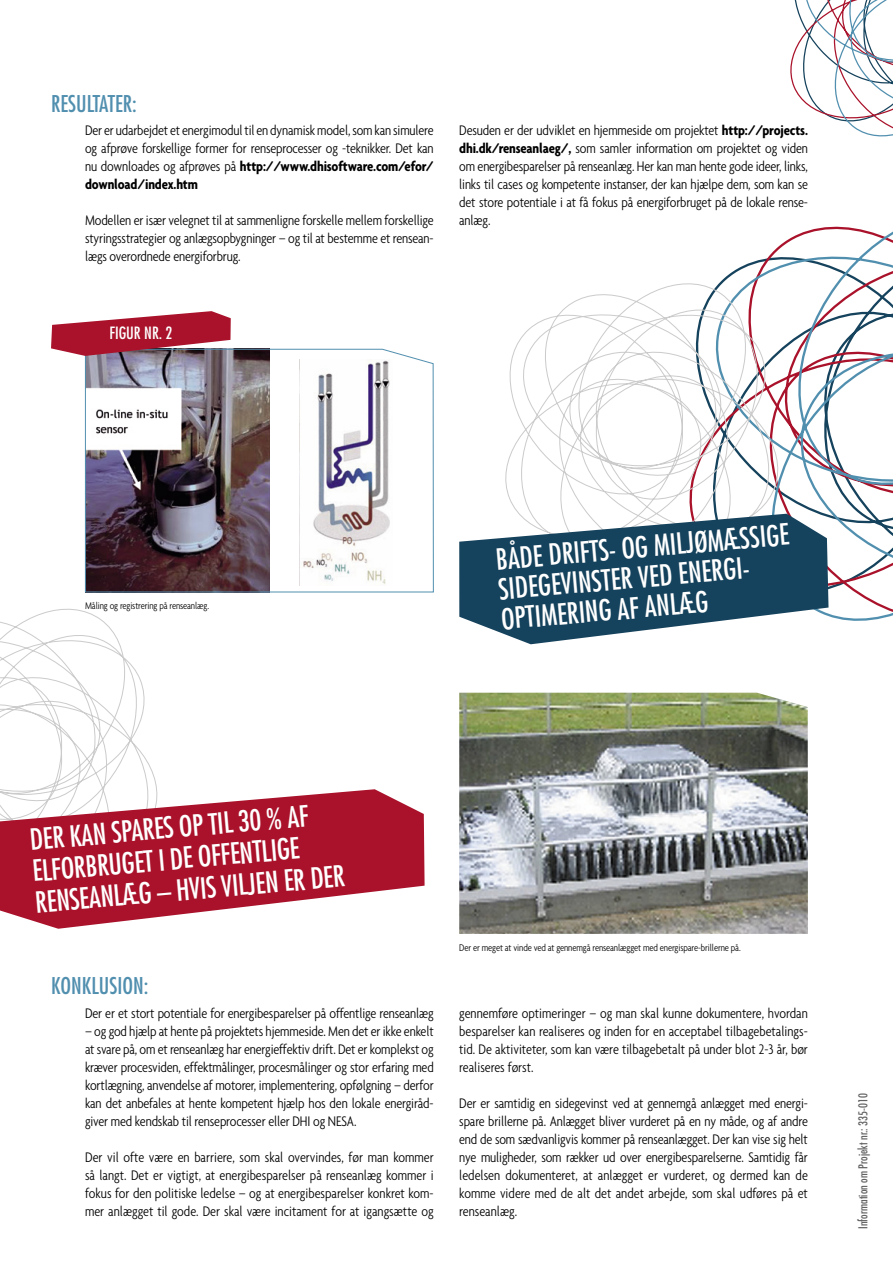
<style>
.page{position:relative;width:893px;height:1263px;background:#fff}
.page>*{position:absolute;margin:0;border:0;box-sizing:border-box;transform-origin:0 0}
.t1{font:condensed 28.5px/31.5px "Futura";color:#fff}
.t2{font:condensed 22.5px "Futura";color:#518faf}
.t3{font:condensed 16.5px "Futura";color:#fff}
.t4{font:300 condensed 15px/18px "Agenda";letter-spacing:-.01em;color:#000;text-align:justify}
.t5{font:condensed 12px "Futura";color:#636363}
.t6{font:300 condensed 10.5px "Agenda";letter-spacing:-.01em;color:#000}
.s1{font-weight:700}
</style>
<div class="page">
<svg style="left:718px;top:226px;width:175px;height:395px"></svg>
<svg style="left:0;top:609px;width:156px;height:175px"></svg>
<svg style="left:505px;top:284px;width:273px;height:226px"></svg>
<svg style="left:790px;top:0;width:103px;height:136px"></svg>
<div style="left:857px;top:1092px;width:12px;height:7px;border:3px solid #fff;border-radius:50%"></div>
<div style="left:858px;top:1093px;width:10px;height:5px;border:3px solid #fff;border-radius:50%"></div>
<img style="left:459px;top:693px;width:349px;height:241px">
<img style="left:85px;top:348px;width:349px;height:245px">
<svg style="left:51px;top:311px;width:182px;height:48px"></svg>
<svg style="left:0;top:784px;width:425px;height:145px;fill:#a9122a"></svg>
<svg style="left:459px;top:510px;width:375px;height:135px;fill:#15425c"></svg>
<h2 class="t2" style="left:51px;top:90px;width:87px">RESULTATER:</h2>
<p class="t4" style="left:85px;top:121px;width:350px">Der er udarbejdet et energimodul til en dynamisk model, som kan simulere og afprøve forskellige former for renseprocesser og -teknikker. Det kan nu downloades og afprøves på <span class="s1">http://www.dhisoftware.com/efor/ download/index.htm</span></p>
<p class="t4" style="left:85px;top:211px;width:350px">Modellen er især velegnet til at sammenligne forskelle mellem forskellige styringsstrategier og anlægsopbygninger – og til at bestemme et rensean&shy;lægs overordnede energiforbrug.</p>
<p class="t3" style="left:109px;top:322px;width:65px">FIGUR NR. 2</p>
<p class="t4" style="left:459px;top:121px;width:350px">Desuden er der udviklet en hjemmeside om projektet <span class="s1">http://projects. dhi.dk/renseanlaeg/,</span> som samler information om projektet og viden om energibesparelser på renseanlæg. Her kan man hente gode ideer, links, links til cases og kompetente instanser, der kan hjælpe dem, som kan se det store potentiale i at få fokus på energiforbruget på de lokale rense&shy;anlæg.</p>
<p class="t6" style="left:85px;top:599px;width:126px">Måling og registrering på renseanlæg.</p>
<h1 class="t1" style="left:495px;top:544px;width:296px;line-height:30px;rotate:-5deg">BÅDE DRIFTS- OG MILJØMÆSSIGE<br>SIDEGEVINSTER VED ENERGI-<br>OPTIMERING AF ANLÆG</h1>
<h1 class="t1" style="left:29px;top:823px;width:312px;rotate:-5deg">DER KAN SPARES OP TIL 30 % AF<br>ELFORBRUGET I DE OFFENTLIGE<br>RENSEANLÆG – HVIS VILJEN ER DER</h1>
<h2 class="t2" style="left:51px;top:972px;width:99px">KONKLUSION:</h2>
<p class="t4" style="left:85px;top:1003px;width:350px">Der er et stort potentiale for energibesparelser på offentlige renseanlæg</p>
<p class="t4" style="left:85px;top:1021px;width:350px">– og god hjælp at hente på projektets hjemmeside. Men det er ikke enkelt at svare på, om et renseanlæg har energieffektiv drift. Det er komplekst og kræver procesviden, effektmålinger, procesmålinger og stor erfaring med kortlægning, anvendelse af motorer, implementering, opfølgning – derfor kan det anbefales at hente kompetent hjælp hos den lokale energiråd&shy;giver med kendskab til renseprocesser eller DHI og NESA.</p>
<p class="t4" style="left:85px;top:1147px;width:350px">Der vil ofte være en barriere, som skal overvindes, før man kommer så langt. Det er vigtigt, at energibesparelser på renseanlæg kommer i fokus for den politiske ledelse – og at energibesparelser konkret kom&shy;mer anlægget til gode. Der skal være incitament for at igangsætte og</p>
<p class="t6" style="left:459px;top:941px;width:283px">Der er meget at vinde ved at gennemgå renseanlægget med energispare-brillerne på.</p>
<p class="t4" style="left:459px;top:1003px;width:350px">gennemføre optimeringer – og man skal kunne dokumentere, hvordan besparelser kan realiseres og inden for en acceptabel tilbagebetalings&shy;tid. De aktiviteter, som kan være tilbagebetalt på under blot 2-3 år, bør realiseres først.</p>
<p class="t4" style="left:459px;top:1093px;width:350px">Der er samtidig en sidegevinst ved at gennemgå anlægget med energi&shy;spare brillerne på. Anlægget bliver vurderet på en ny måde, og af andre end de som sædvanligvis kommer på renseanlægget. Der kan vise sig helt nye muligheder, som rækker ud over energibesparelserne. Samtidig får ledelsen dokumenteret, at anlægget er vurderet, og dermed kan de komme videre med de alt det andet arbejde, som skal udføres på et renseanlæg.</p>
<p class="t5" style="left:855px;top:1229px;width:137px;rotate:-90deg">Information om Projekt nr.: 335-010</p>
</div>
